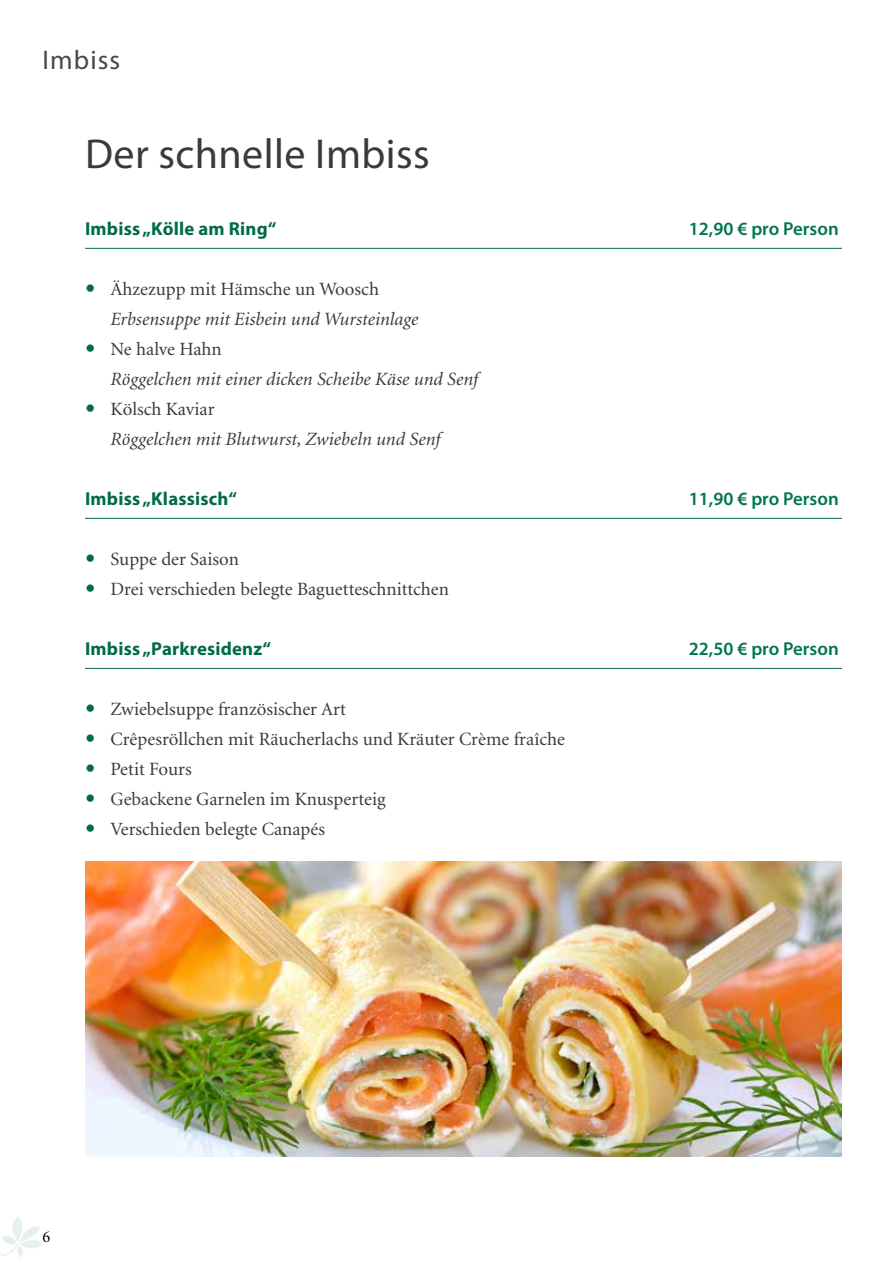
<style>
.page{position:relative;width:893px;height:1263px;background:#fff}
.page>*{position:absolute;margin:0;border:0;box-sizing:border-box;transform-origin:0 0}
.t1{font:42px "Myriad Pro";letter-spacing:.01em;color:#3a3a39}
.t2{font:27px "Myriad Pro";letter-spacing:.04em;color:#484847}
.t3{font:18.75px/30px "Minion";color:#3a3a39}
.t4{font:italic 18.75px "Minion";color:#3a3a39}
.t5{font:700 18.75px "Myriad Pro";letter-spacing:.01em;color:#006b44}
.t6{font:600 18.75px "Myriad Pro";color:#017551}
.t7{font:16.5px "Minion";color:#000}
</style>
<div class="page">
<img style="left:1px;top:1217px;width:41px;height:41px">
<hr style="left:85px;top:248px;width:757px;height:1px;background:#006b44">
<hr style="left:85px;top:518px;width:757px;height:1px;background:#006b44">
<hr style="left:85px;top:668px;width:757px;height:1px;background:#006b44">
<img style="left:85px;top:862px;width:757px;height:295px">
<h2 class="t2" style="left:43px;top:44px;width:79px">Imbiss</h2>
<h1 class="t1" style="left:85px;top:128px;width:346px">Der schnelle Imbiss</h1>
<p class="t5" style="left:85px;top:217px;width:193px">Imbiss „Kölle am Ring“</p>
<p class="t6" style="left:689px;top:217px;width:151px">12,90 € pro Person</p>
<p class="t3" style="left:111px;top:275px;width:270px">Ähzezupp mit Hämsche un Woosch</p>
<p class="t4" style="left:111px;top:310px;width:309px">Erbsensuppe mit Eisbein und Wursteinlage</p>
<p class="t3" style="left:111px;top:335px;width:113px">Ne halve Hahn</p>
<p class="t4" style="left:111px;top:370px;width:369px">Röggelchen mit einer dicken Scheibe Käse und Senf</p>
<p class="t3" style="left:111px;top:395px;width:106px">Kölsch Kaviar</p>
<p class="t4" style="left:111px;top:430px;width:331px">Röggelchen mit Blutwurst, Zwiebeln und Senf</p>
<p class="t5" style="left:85px;top:487px;width:154px">Imbiss „Klassisch“</p>
<p class="t6" style="left:689px;top:487px;width:151px">11,90 € pro Person</p>
<p class="t3" style="left:111px;top:545px;width:340px">Suppe der Saison<br>Drei verschieden belegte Baguetteschnittchen</p>
<p class="t5" style="left:85px;top:637px;width:187px">Imbiss „Parkresidenz“</p>
<p class="t6" style="left:689px;top:637px;width:151px">22,50 € pro Person</p>
<p class="t3" style="left:111px;top:695px;width:456px">Zwiebelsuppe französischer Art<br>Crêpesröllchen mit Räucherlachs und Kräuter Crème fraîche Petit Fours<br>Gebackene Garnelen im Knusperteig<br>Verschieden belegte Canapés</p>
<p class="t7" style="left:43px;top:1228px;width:9px">6</p>
</div>
